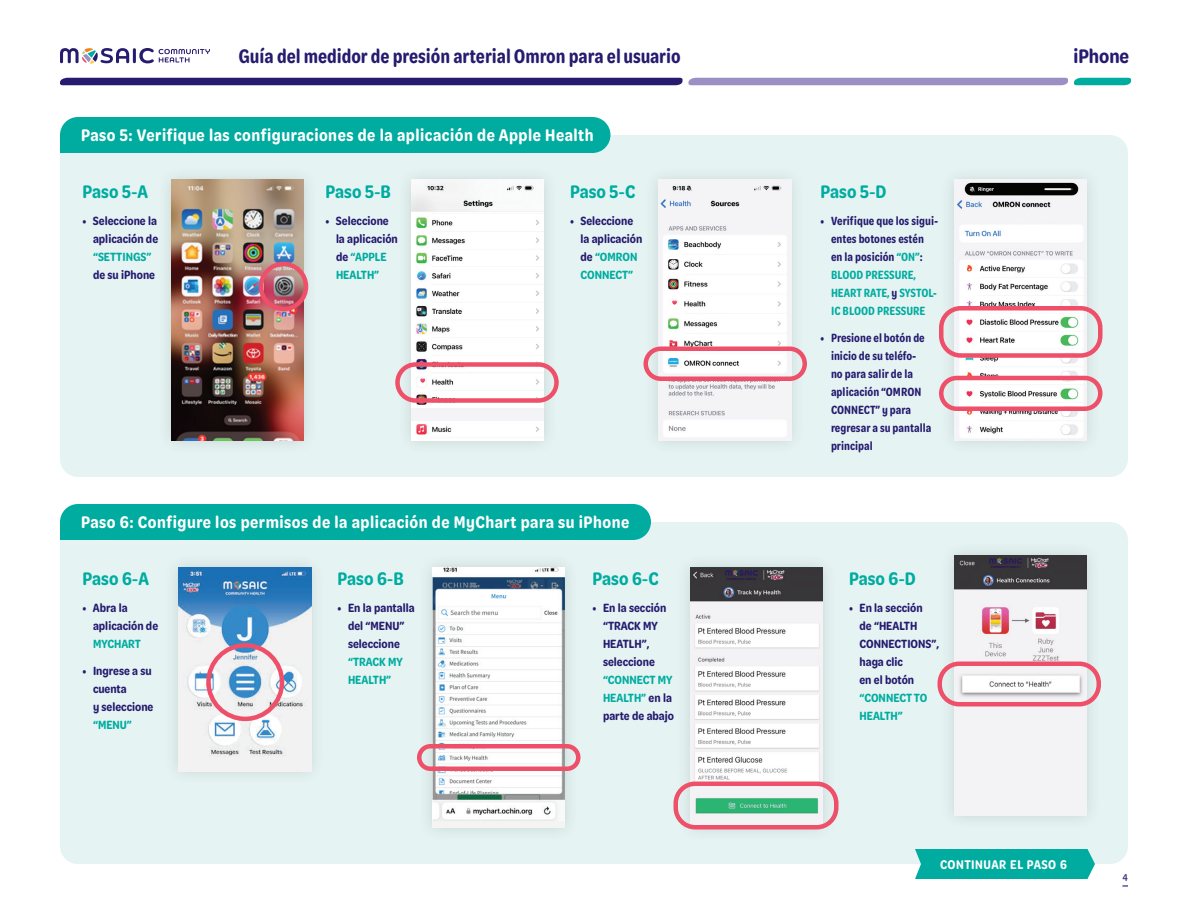
<style>
.page{position:relative;width:1188px;height:918px;background:#fff}
.page>*{position:absolute;margin:0;border:0;box-sizing:border-box;transform-origin:0 0}
.t1{font:600 21px "Omnes Narrow";letter-spacing:-.005em;color:#261b6f}
.t2{font:600 21px "Omnes Cond";letter-spacing:-.005em;color:#261b6f}
.t3{font:600 19.5px "Omnes Cond";color:#00aca0}
.t4{font:600 18px "Omnes Cond";letter-spacing:.025em;color:#fff}
.t5{font:600 13.5px "Omnes Cond";letter-spacing:.035em;color:#fff}
.t6{font:600 12.75px/18px "Omnes Cond";color:#261b6f}
.t7{font:600 12.75px/18px "Omnes Narrow";color:#261b6f}
.t8{font:600 12.75px/18px "Omnes Cond";color:#00aca0}
.t9{font:500 10.5px "Omnes Cond";color:#261b6f}
.s1{font-weight:500}
.s2{color:#00aca0}
.s3{color:#261b6f}
</style>
<div class="page">
<div style="left:60px;top:522px;width:1068px;height:342px;background:#e5f4f3"></div>
<div style="left:60px;top:504px;width:591px;height:36px;background:#00aca0"></div>
<div style="left:60px;top:135px;width:1068px;height:342px;background:#e5f4f3"></div>
<div style="left:60px;top:117px;width:550px;height:36px;background:#00aca0"></div>
<div style="left:164px;top:552px;width:162px;height:234px;background:#e1efee"></div>
<img style="left:178px;top:567px;width:133px;height:204px">
<div style="left:206px;top:643px;width:78px;height:78px;border:4px solid #ef5069;border-radius:50%"></div>
<div style="left:675px;top:552px;width:162px;height:291px;background:#e1efee"></div>
<img style="left:690px;top:567px;width:133px;height:258px">
<div style="left:674px;top:782px;width:164px;height:48px;border:4px solid #ef5069;border-radius:20px"></div>
<div style="left:156px;top:165px;width:162px;height:291px;background:#e1efee"></div>
<img style="left:171px;top:180px;width:133px;height:261px">
<div style="left:939px;top:165px;width:162px;height:291px;background:#e1efee"></div>
<img style="left:954px;top:180px;width:133px;height:261px">
<div style="left:644px;top:165px;width:162px;height:291px;background:#e1efee"></div>
<img style="left:658px;top:180px;width:133px;height:261px">
<div style="left:644px;top:346px;width:163px;height:35px;border:4px solid #ef5069;border-radius:15px"></div>
<div style="left:939px;top:376px;width:163px;height:35px;border:4px solid #ef5069;border-radius:15px"></div>
<div style="left:939px;top:306px;width:163px;height:52px;border:4px solid #ef5069;border-radius:20px"></div>
<div style="left:259px;top:262px;width:49px;height:49px;border:4px solid #ef5069;border-radius:50%"></div>
<div style="left:396px;top:165px;width:162px;height:291px;background:#e1efee"></div>
<img style="left:411px;top:180px;width:133px;height:261px">
<div style="left:395px;top:362px;width:164px;height:41px;border:4px solid #ef5069;border-radius:18px"></div>
<div style="left:417px;top:552px;width:162px;height:291px;background:#e1efee"></div>
<img style="left:432px;top:567px;width:133px;height:261px">
<div style="left:417px;top:744px;width:163px;height:27px;border:4px solid #ef5069;border-radius:11px"></div>
<div style="left:939px;top:540px;width:162px;height:291px;background:#e1efee"></div>
<img style="left:954px;top:555px;width:133px;height:261px">
<div style="left:938px;top:662px;width:163px;height:44px;border:4px solid #ef5069;border-radius:20px"></div>
<svg style="left:1122px;top:885px;width:6px;height:2px"></svg>
<hr style="left:133px;top:48px;width:3px;height:15px;background:#261b6f">
<svg style="left:60px;top:48px;width:69px;height:16px"></svg>
<svg style="left:139px;top:48px;width:71px;height:15px"></svg>
<svg style="left:1074px;top:78px;width:57px;height:7px"></svg>
<svg style="left:60px;top:78px;width:1008px;height:7px;background:#534890"></svg>
<div style="left:915px;top:849px;width:180px;height:30px;background:#00aca0"></div>
<h1 class="t1" style="left:238px;top:42px;width:444px">Guía del medidor de presión arterial Omron para el usuario</h1>
<h1 class="t2" style="left:1074px;top:42px;width:57px">iPhone</h1>
<h3 class="t4" style="left:81px;top:123px;width:514px">Paso 5: Verifique las configuraciones de la aplicación de Apple Health</h3>
<h2 class="t3" style="left:82px;top:179px;width:67px">Paso 5<span class="s1">-</span>A</h2>
<p class="t6" style="left:82px;top:211px;width:77px;text-align:right">• Seleccione la aplicación de</p>
<p class="t8" style="left:93px;top:247px;width:60px">“SETTINGS”</p>
<p class="t6" style="left:93px;top:265px;width:64px">de su iPhone</p>
<h2 class="t3" style="left:326px;top:179px;width:67px">Paso 5<span class="s1">-</span>B</h2>
<p class="t6" style="left:336px;top:211px;width:63px;text-indent:-11px">• Seleccione la aplicación de <span class="s2">“APPLE<br>HEALTH”</span></p>
<h2 class="t3" style="left:570px;top:179px;width:67px">Paso 5<span class="s1">-</span>C</h2>
<p class="t6" style="left:581px;top:211px;width:63px;text-indent:-11px">• Seleccione la aplicación de <span class="s2">“OMRON<br>CONNECT”</span></p>
<h3 class="t4" style="left:81px;top:510px;width:550px">Paso 6: Configure los permisos de la aplicación de MyChart para su iPhone</h3>
<h2 class="t3" style="left:82px;top:566px;width:68px">Paso 6<span class="s1">-</span>A</h2>
<p class="t6" style="left:93px;top:598px;width:67px;text-indent:-11px">• Abra la aplicación de</p>
<p class="t8" style="left:93px;top:634px;width:50px">MYCHART</p>
<p class="t6" style="left:93px;top:661px;width:62px;text-indent:-11px">• Ingrese a su cuenta<br>y seleccione</p>
<p class="t8" style="left:93px;top:715px;width:40px">“MENU”</p>
<h2 class="t3" style="left:338px;top:566px;width:68px">Paso 6<span class="s1">-</span>B</h2>
<p class="t6" style="left:338px;top:598px;width:79px;text-align:center">• En la pantalla del “MENU” seleccione</p>
<p class="t8" style="left:348px;top:652px;width:56px">“TRACK MY<br>HEALTH”</p>
<h2 class="t3" style="left:592px;top:566px;width:68px">Paso 6<span class="s1">-</span>C</h2>
<p class="t6" style="left:592px;top:598px;width:75px;text-align:center">• En la sección “TRACK MY<br>HEATLH”, seleccione</p>
<p class="t8" style="left:603px;top:670px;width:73px">“CONNECT MY<br>HEALTH” <span class="s3">en la parte de abajo</span></p>
<h2 class="t3" style="left:820px;top:179px;width:68px">Paso 5<span class="s1">-</span>D</h2>
<p class="t7" style="left:831px;top:211px;width:109px;text-indent:-11px">• Verifique que los sigui&shy;entes botones estén en la posición <span class="s2">“ON”</span>:<br><span class="s2">BLOOD PRESSURE,<br>HEART RATE,</span> y <span class="s2">SYSTOL-<br>IC BLOOD PRESSURE</span></p>
<p class="t7" style="left:831px;top:328px;width:102px;text-indent:-11px">• Presione el botón de inicio de su teléfo-<br>no para salir de la aplicación “OMRON<br>CONNECT” y para regresar a su pantalla principal</p>
<h2 class="t3" style="left:849px;top:566px;width:68px">Paso 6<span class="s1">-</span>D</h2>
<p class="t6" style="left:860px;top:598px;width:81px;text-indent:-11px">• En la sección<br>de “HEALTH<br>CONNECTIONS”, haga clic<br>en el botón</p>
<p class="t8" style="left:860px;top:688px;width:69px">“CONNECT TO<br>HEALTH”</p>
<p class="t5" style="left:940px;top:855px;width:128px">CONTINUAR EL PASO 6</p>
<p class="t9" style="left:1122px;top:871px;width:7px">4</p>
</div>
